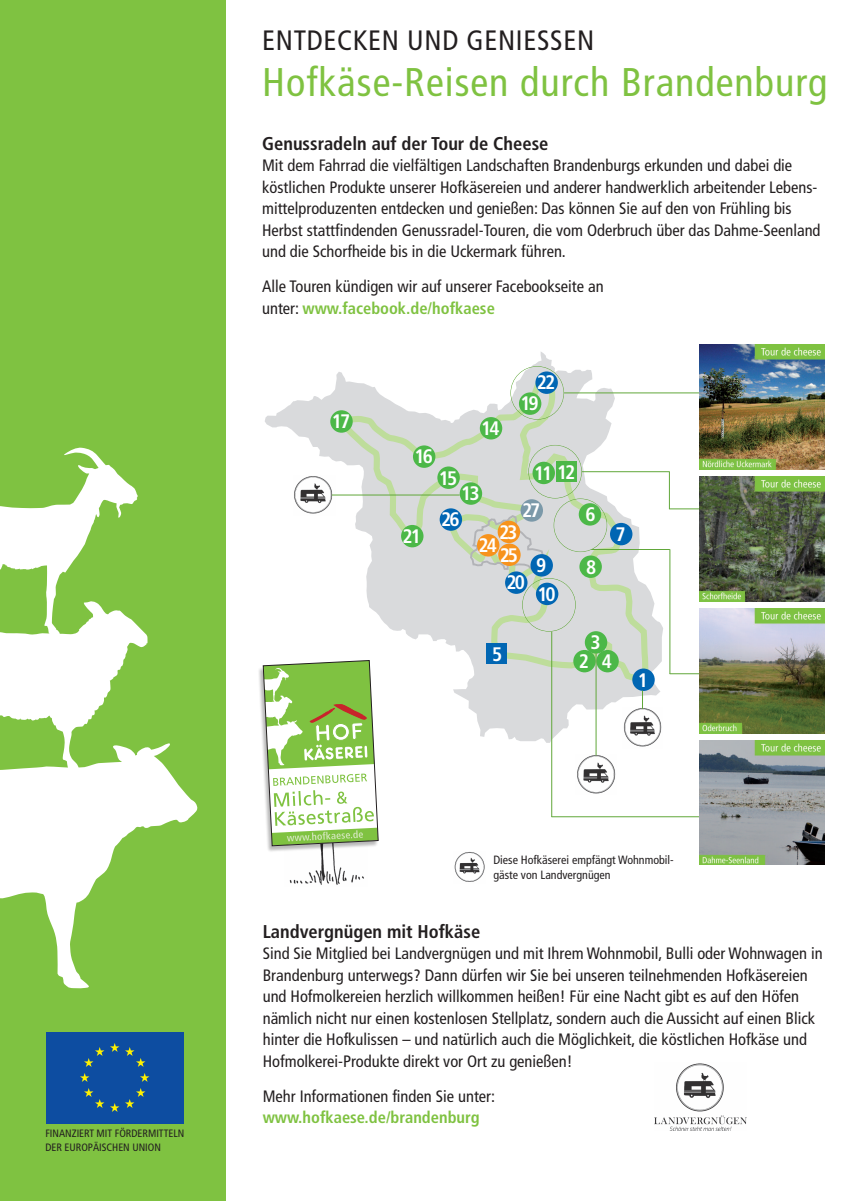
<style>
.page{position:relative;width:851px;height:1201px;background:#fff}
.page>*{position:absolute;margin:0;border:0;box-sizing:border-box;transform-origin:0 0}
.t1{font:condensed 40px "Frutiger";letter-spacing:.025em;color:#7fc241}
.t2{font:condensed 28px "Frutiger";letter-spacing:.025em;color:#231f20}
.t3{font:700 condensed 19.55px "Frutiger";letter-spacing:-.1em;color:#fff}
.t4{font:700 condensed 18.5px "Frutiger";color:#231f20}
.t5{font:condensed 16.5px/21.5px "Frutiger";color:#231f20}
.t6{font:700 condensed 16.5px "Frutiger";color:#7fc241}
.t7{font:condensed 12px/14px "Frutiger";color:#231f20}
.t8{font:condensed 10.65px/13.3px "Frutiger";color:#231f20}
.s1{font-weight:700;color:#7fc241}
</style>
<div class="page">
<img style="left:654px;top:1063px;width:92px;height:67px">
<img style="left:289px;top:853px;width:75px;height:32px">
<svg style="left:265px;top:392px;width:398px;height:351px"></svg>
<svg style="left:333px;top:352px;width:318px;height:338px"></svg>
<div style="left:330px;top:410px;width:22px;height:23px;background:#4cb848;border-radius:50%"></div>
<div style="left:479px;top:417px;width:23px;height:22px;background:#4cb848;border-radius:50%"></div>
<div style="left:413px;top:445px;width:22px;height:23px;background:#4cb848;border-radius:50%"></div>
<div style="left:486px;top:643px;width:20px;height:21px;background:#0166b3"></div>
<div style="left:573px;top:650px;width:22px;height:22px;background:#4cb848;border-radius:50%"></div>
<div style="left:596px;top:650px;width:22px;height:22px;background:#4cb848;border-radius:50%"></div>
<div style="left:584px;top:631px;width:23px;height:22px;background:#4cb848;border-radius:50%"></div>
<div style="left:437px;top:466px;width:22px;height:23px;background:#4cb848;border-radius:50%"></div>
<div style="left:459px;top:482px;width:23px;height:23px;background:#4cb848;border-radius:50%"></div>
<div style="left:439px;top:508px;width:23px;height:23px;background:#0166b3;border-radius:50%"></div>
<div style="left:401px;top:525px;width:22px;height:22px;background:#4cb848;border-radius:50%"></div>
<div style="left:610px;top:523px;width:22px;height:22px;background:#0166b3;border-radius:50%"></div>
<div style="left:632px;top:668px;width:22px;height:23px;background:#0166b3;border-radius:50%"></div>
<img style="left:293px;top:475px;width:42px;height:40px">
<img style="left:577px;top:754px;width:39px;height:40px">
<img style="left:454px;top:852px;width:31px;height:30px">
<img style="left:622px;top:708px;width:40px;height:39px">
<hr style="left:564px;top:392px;width:136px;height:1px;background:#61a73a">
<hr style="left:551px;top:816px;width:148px;height:1px;background:#61a73a">
<hr style="left:591px;top:549px;width:78px;height:1px;background:#61a73a">
<hr style="left:669px;top:673px;width:30px;height:1px;background:#61a73a">
<hr style="left:669px;top:549px;width:1px;height:125px;background:#61a73a">
<svg style="left:642px;top:690px;width:1px;height:19px"></svg>
<hr style="left:595px;top:653px;width:1px;height:102px;background:#61a73a">
<hr style="left:582px;top:471px;width:87px;height:1px;background:#61a73a">
<hr style="left:332px;top:495px;width:127px;height:1px;background:#61a73a">
<hr style="left:669px;top:508px;width:30px;height:1px;background:#61a73a">
<hr style="left:669px;top:471px;width:1px;height:38px;background:#61a73a">
<div style="left:0;top:0;width:225px;height:1200px;background:#7fc241"></div>
<svg style="left:0;top:743px;width:198px;height:245px"></svg>
<svg style="left:0;top:447px;width:147px;height:325px"></svg>
<div style="left:46px;top:1032px;width:137px;height:91px;background:#0d4da1"></div>
<svg style="left:110px;top:1043px;width:9px;height:8px"></svg>
<svg style="left:84px;top:1047px;width:20px;height:19px"></svg>
<svg style="left:80px;top:1073px;width:9px;height:8px"></svg>
<svg style="left:84px;top:1088px;width:20px;height:20px"></svg>
<svg style="left:110px;top:1103px;width:9px;height:8px"></svg>
<svg style="left:125px;top:1088px;width:20px;height:20px"></svg>
<svg style="left:140px;top:1073px;width:9px;height:8px"></svg>
<svg style="left:125px;top:1047px;width:20px;height:19px"></svg>
<img style="left:699px;top:344px;width:125px;height:125px">
<img style="left:699px;top:476px;width:125px;height:125px">
<img style="left:699px;top:608px;width:125px;height:125px">
<img style="left:699px;top:740px;width:125px;height:125px">
<img style="left:259px;top:658px;width:122px;height:195px">
<svg style="left:262px;top:659px;width:117px;height:187px"></svg>
<svg style="left:510px;top:366px;width:54px;height:54px;background:#a6c8ba"></svg>
<hr style="left:551px;top:631px;width:1px;height:186px;background:#61a73a">
<svg style="left:469px;top:445px;width:138px;height:186px;background:#c2cebf"></svg>
<p class="t8" style="left:45px;top:1127px;width:140px">FINANZIERT MIT FÖRDERMITTELN<br>DER EUROPÄISCHEN UNION</p>
<h2 class="t2" style="left:262px;top:29px;width:333px">ENTDECKEN UND GENIESSEN</h2>
<h1 class="t1" style="left:262px;top:66px;width:566px">Hofkäse-Reisen durch Brandenburg</h1>
<p class="t4" style="left:262px;top:136px;width:288px">Genussradeln auf der Tour de Cheese</p>
<p class="t5" style="left:262px;top:156px;width:560px">Mit dem Fahrrad die vielfältigen Landschaften Brandenburgs erkunden und dabei die köstlichen Produkte unserer Hofkäsereien und anderer handwerklich arbeitender Lebens&shy;mittelproduzenten entdecken und genießen: Das können Sie auf den von Frühling bis Herbst stattfindenden Genussradel-Touren, die vom Oderbruch über das Dahme-Seenland und die Schorfheide bis in die Uckermark führen.</p>
<p class="t5" style="left:262px;top:277px;width:343px">Alle Touren kündigen wir auf unserer Facebookseite an unter: <span class="s1">www.facebook.de/hofkaese</span></p>
<p class="t3" style="left:537px;top:375px;width:20px">22</p>
<p class="t3" style="left:332px;top:413px;width:20px">17</p>
<p class="t3" style="left:481px;top:420px;width:20px">14</p>
<p class="t3" style="left:414px;top:449px;width:20px">16</p>
<p class="t3" style="left:439px;top:470px;width:20px">15</p>
<p class="t3" style="left:461px;top:486px;width:20px">13</p>
<p class="t3" style="left:441px;top:511px;width:20px">26</p>
<p class="t3" style="left:520px;top:396px;width:20px">19</p>
<p class="t3" style="left:534px;top:464px;width:43px">11 12</p>
<p class="t3" style="left:522px;top:502px;width:20px">27</p>
<p class="t3" style="left:402px;top:528px;width:20px">21</p>
<p class="t3" style="left:478px;top:537px;width:20px">24</p>
<p class="t3" style="left:499px;top:547px;width:20px">25</p>
<p class="t3" style="left:506px;top:575px;width:20px">20</p>
<p class="t3" style="left:536px;top:557px;width:12px">9</p>
<p class="t3" style="left:537px;top:586px;width:20px">10</p>
<p class="t3" style="left:585px;top:506px;width:12px">6</p>
<p class="t3" style="left:586px;top:559px;width:12px">8</p>
<p class="t3" style="left:615px;top:526px;width:12px">7</p>
<p class="t3" style="left:492px;top:646px;width:12px">5</p>
<p class="t3" style="left:590px;top:634px;width:12px">3</p>
<p class="t3" style="left:579px;top:653px;width:35px">2 4</p>
<p class="t3" style="left:637px;top:672px;width:12px">1</p>
<p class="t7" style="left:493px;top:854px;width:182px">Diese Hofkäserei empfängt Wohnmobil&shy;gäste von Landvergnügen</p>
<p class="t4" style="left:263px;top:923px;width:219px">Landvergnügen mit Hofkäse</p>
<p class="t5" style="left:263px;top:944px;width:561px">Sind Sie Mitglied bei Landvergnügen und mit Ihrem Wohnmobil, Bulli oder Wohnwagen in Brandenburg unterwegs? Dann dürfen wir Sie bei unseren teilnehmenden Hofkäsereien und Hofmolkereien herzlich willkommen heißen! Für eine Nacht gibt es auf den Höfen nämlich nicht nur einen kostenlosen Stellplatz, sondern auch die Aussicht auf einen Blick hinter die Hofkulissen – und natürlich auch die Möglichkeit, die köstlichen Hofkäse und Hofmolkerei-Produkte direkt vor Ort zu genießen!</p>
<p class="t5" style="left:263px;top:1086px;width:234px">Mehr Informationen finden Sie unter:</p>
<p class="t6" style="left:263px;top:1110px;width:218px">www.hofkaese.de/brandenburg</p>
</div>
